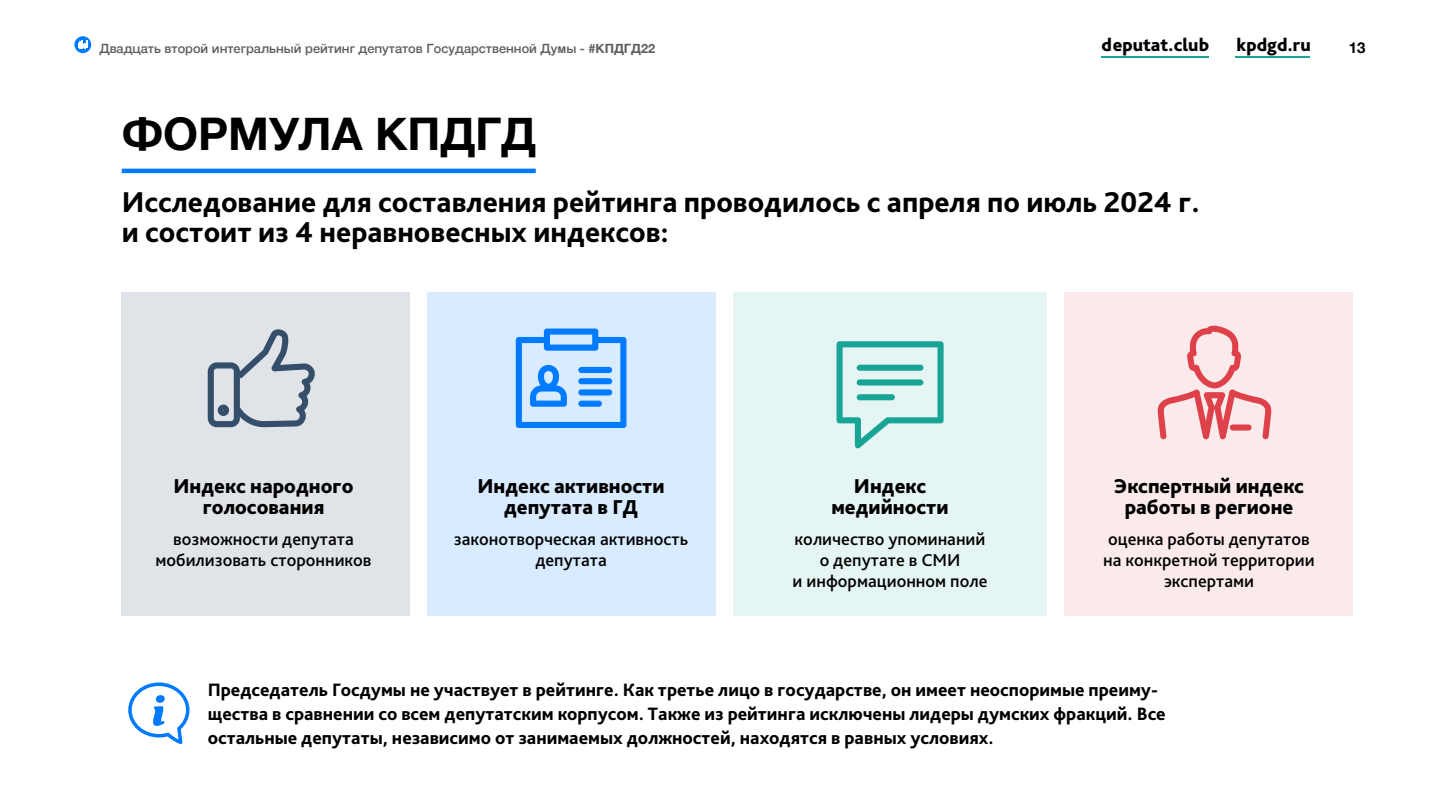
<style>
.page{position:relative;width:1440px;height:810px;background:#fff}
.page>*{position:absolute;margin:0;border:0;box-sizing:border-box;transform-origin:0 0}
.t1{font:700 45px "Helvetica Neue";color:#000}
.t2{font:800 30px/30px "Bliss Pro";color:#000}
.t3{font:800 21px/21px "Bliss Pro";color:#000;text-align:center}
.t4{font:800 18.75px/24px "Bliss Pro";color:#000}
.t5{font:800 18.75px "Bliss Pro";color:#000}
.t6{font:500 18px/21px "Bliss Pro";color:#000;text-align:center}
.t7{font:700 15px "Helvetica Neue";color:#000}
.t8{font:500 12.75px "Helvetica Neue";color:#5e5e5e}
.s1{font-weight:700}
</style>
<div class="page">
<hr style="left:1236px;top:56px;width:74px;height:2px;background:#19a596">
<hr style="left:1102px;top:56px;width:107px;height:2px;background:#19a596">
<svg style="left:74px;top:36px;width:17px;height:17px"></svg>
<svg style="left:78px;top:40px;width:10px;height:8px"></svg>
<div style="left:122px;top:292px;width:288px;height:324px;background:#e0e4e8"></div>
<div style="left:427px;top:292px;width:288px;height:324px;background:#d8ebff"></div>
<div style="left:733px;top:292px;width:314px;height:324px;background:#e5f5f3"></div>
<div style="left:1065px;top:292px;width:288px;height:324px;background:#fbeaeb"></div>
<hr style="left:122px;top:169px;width:414px;height:4px;background:#007aff">
<svg style="left:208px;top:329px;width:107px;height:98px"></svg>
<svg style="left:837px;top:341px;width:107px;height:107px"></svg>
<div style="left:857px;top:365px;width:66px;height:6px;background:#19a596;border-radius:3px"></div>
<div style="left:857px;top:379px;width:66px;height:7px;background:#19a596;border-radius:3px"></div>
<div style="left:857px;top:394px;width:38px;height:6px;background:#19a596;border-radius:3px"></div>
<svg style="left:1158px;top:326px;width:113px;height:113px"></svg>
<svg style="left:516px;top:329px;width:110px;height:99px"></svg>
<svg style="left:128px;top:682px;width:62px;height:62px"></svg>
<p class="t8" style="left:99px;top:38px;width:557px">Двадцать второй интегральный рейтинг депутатов Государственной Думы - <span class="s1">#КПДГД22</span></p>
<p class="t5" style="left:1237px;top:37px;width:76px">kpdgd.ru</p>
<p class="t5" style="left:1101px;top:37px;width:109px">deputat.club</p>
<p class="t7" style="left:1349px;top:39px;width:18px">13</p>
<h1 class="t1" style="left:122px;top:99px;width:416px">ФОРМУЛА КПДГД</h1>
<h2 class="t2" style="left:122px;top:190px;width:1079px">Исследование для составления рейтинга проводилось с апреля по июль 2024 г. и состоит из 4 неравновесных индексов:</h2>
<p class="t3" style="left:174px;top:477px;width:181px">Индекс народного голосования</p>
<p class="t6" style="left:156px;top:530px;width:218px">возможности депутата мобилизовать сторонников</p>
<p class="t3" style="left:477px;top:477px;width:189px">Индекс активности депутата в ГД</p>
<p class="t6" style="left:454px;top:530px;width:236px">законотворческая активность депутата</p>
<p class="t3" style="left:831px;top:477px;width:119px">Индекс медийности</p>
<p class="t6" style="left:793px;top:530px;width:196px">количество упоминаний о депутате в СМИ<br>и информационном поле</p>
<p class="t3" style="left:1114px;top:477px;width:192px">Экспертный индекс работы в регионе</p>
<p class="t6" style="left:1103px;top:530px;width:213px">оценка работы депутатов на конкретной территории экспертами</p>
<p class="t4" style="left:208px;top:679px;width:959px">Председатель Госдумы не участвует в рейтинге. Как третье лицо в государстве, он имеет неоспоримые преиму&shy;щества в сравнении со всем депутатским корпусом. Также из рейтинга исключены лидеры думских фракций. Все остальные депутаты, независимо от занимаемых должностей, находятся в равных условиях.</p>
</div>
